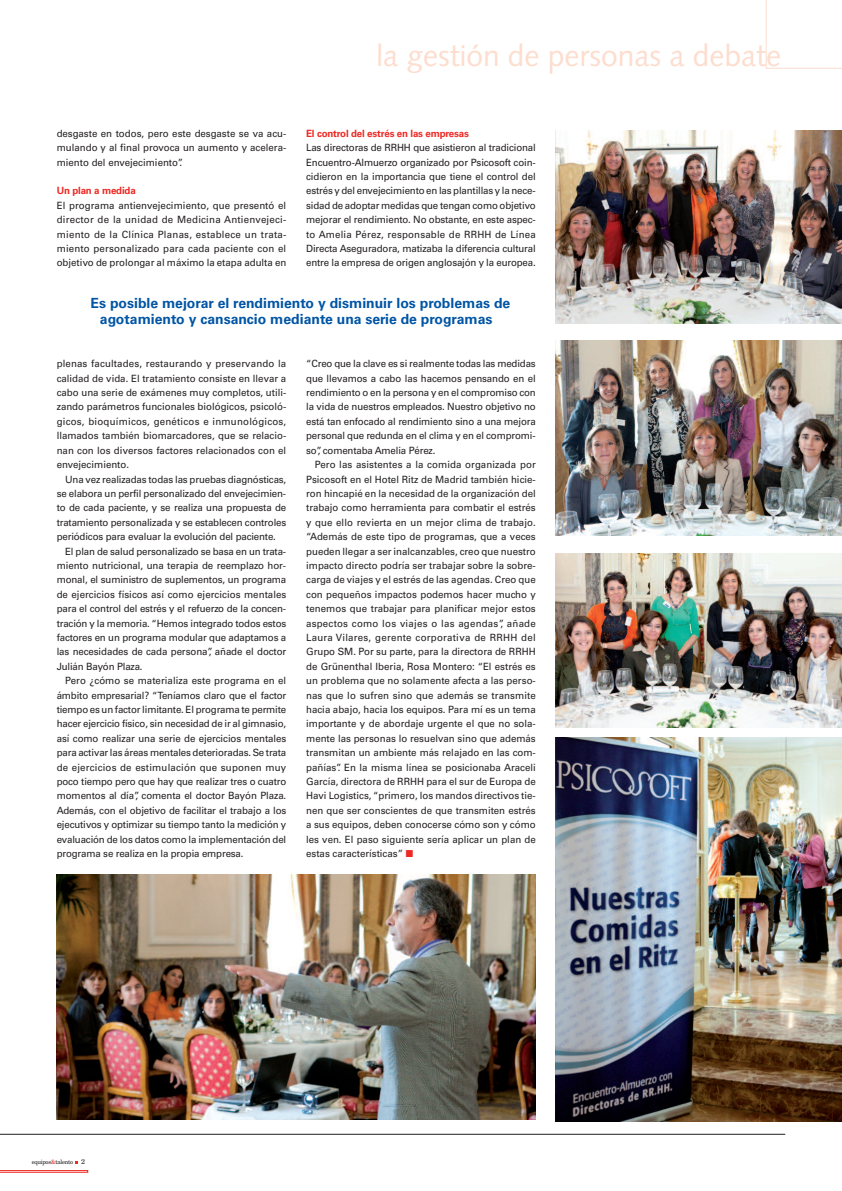
<style>
.page{position:relative;width:842px;height:1191px;background:#fff}
.page>*{position:absolute;margin:0;border:0;box-sizing:border-box;transform-origin:0 0}
.t1{font:30px "Syntax LT";color:#fdddce}
.t2{font:700 14px/16px "Univers LT";color:#0155a5}
.t3{font:10px/14.4px "Univers LT";letter-spacing:-.01em;color:#231f20;text-align:justify}
.t4{font:700 10px "Univers LT";letter-spacing:-.015em;color:#ee2823}
.t5{font:6px "New Century Schlbk LT";letter-spacing:-.05em;color:#231f20}
.s1{color:#ee2823}
.s2{font-size:7px}
</style>
<div class="page">
<svg style="left:0;top:1170px;width:88px;height:2px"></svg>
<svg style="left:766px;top:0;width:76px;height:69px"></svg>
<hr style="left:0;top:1133px;width:785px;height:1px;background:#231f20">
<img style="left:57px;top:874px;width:479px;height:245px">
<img style="left:556px;top:737px;width:286px;height:384px">
<img style="left:556px;top:130px;width:286px;height:194px">
<img style="left:556px;top:340px;width:286px;height:196px">
<img style="left:556px;top:553px;width:286px;height:175px">
<h1 class="t1" style="left:376px;top:43px;width:406px">la gestión de personas a debate</h1>
<p class="t3" style="left:57px;top:127px;width:231px">desgaste en todos, pero este desgaste se va acu&shy;mulando y al final provoca un aumento y acelera&shy;miento del envejecimiento”.</p>
<p class="t4" style="left:57px;top:187px;width:81px">Un plan a medida</p>
<p class="t3" style="left:57px;top:199px;width:231px">El programa antienvejecimiento, que presentó el director de la unidad de Medicina Antienvejeci&shy;miento de la Clínica Planas, establece un trata&shy;miento personalizado para cada paciente con el objetivo de prolongar al máximo la etapa adulta en</p>
<p class="t4" style="left:306px;top:130px;width:164px">El control del estrés en las empresas</p>
<p class="t3" style="left:306px;top:141px;width:231px">Las directoras de RRHH que asistieron al tradicional Encuentro-Almuerzo organizado por Psicosoft coin&shy;cidieron en la importancia que tiene el control del estrés y del envejecimiento en las plantillas y la nece&shy;sidad de adoptar medidas que tengan como objetivo mejorar el rendimiento. No obstante, en este aspec&shy;to Amelia Pérez, responsable de RRHH de Línea Directa Aseguradora, matizaba la diferencia cultural entre la empresa de origen anglosajón y la europea.</p>
<h2 class="t2" style="left:100px;top:296px;width:412px;text-indent:-9px">Es posible mejorar el rendimiento y disminuir los problemas de agotamiento y cansancio mediante una serie de programas</h2>
<p class="t3" style="left:57px;top:357px;width:231px">plenas facultades, restaurando y preservando la calidad de vida. El tratamiento consiste en llevar a cabo una serie de exámenes muy completos, utili&shy;zando parámetros funcionales biológicos, psicoló&shy;gicos, bioquímicos, genéticos e inmunológicos, llamados también biomarcadores, que se relacio&shy;nan con los diversos factores relacionados con el envejecimiento.</p>
<p class="t3" style="left:57px;top:472px;width:231px;text-indent:9px">Una vez realizadas todas las pruebas diagnósticas, se elabora un perfil personalizado del envejecimien&shy;to de cada paciente, y se realiza una propuesta de tratamiento personalizada y se establecen controles periódicos para evaluar la evolución del paciente.</p>
<p class="t3" style="left:57px;top:544px;width:231px;text-indent:9px">El plan de salud personalizado se basa en un trata&shy;miento nutricional, una terapia de reemplazo hor&shy;monal, el suministro de suplementos, un programa de ejercicios físicos así como ejercicios mentales para el control del estrés y el refuerzo de la concen&shy;tración y la memoria. “Hemos integrado todos estos factores en un programa modular que adaptamos a las necesidades de cada persona”, añade el doctor Julián Bayón Plaza.</p>
<p class="t3" style="left:57px;top:674px;width:231px;text-indent:9px">Pero ¿cómo se materializa este programa en el ámbito empresarial? “Teníamos claro que el factor tiempo es un factor limitante. El programa te permite hacer ejercicio físico, sin necesidad de ir al gimnasio, así como realizar una serie de ejercicios mentales para activar las áreas mentales deterioradas. Se trata de ejercicios de estimulación que suponen muy poco tiempo pero que hay que realizar tres o cuatro momentos al día”, comenta el doctor Bayón Plaza.<br>Además, con el objetivo de facilitar el trabajo a los ejecutivos y optimizar su tiempo tanto la medición y evaluación de los datos como la implementación del programa se realiza en la propia empresa.</p>
<p class="t3" style="left:306px;top:357px;width:231px">“Creo que la clave es si realmente todas las medidas que llevamos a cabo las hacemos pensando en el rendimiento o en la persona y en el compromiso con la vida de nuestros empleados. Nuestro objetivo no está tan enfocado al rendimiento sino a una mejora personal que redunda en el clima y en el compromi&shy;so”, comentaba Amelia Pérez.</p>
<p class="t3" style="left:306px;top:458px;width:231px;text-indent:9px">Pero las asistentes a la comida organizada por Psicosoft en el Hotel Ritz de Madrid también hicie&shy;ron hincapié en la necesidad de la organización del trabajo como herramienta para combatir el estrés y que ello revierta en un mejor clima de trabajo. “Además de este tipo de programas, que a veces pueden llegar a ser inalcanzables, creo que nuestro impacto directo podría ser trabajar sobre la sobre&shy;carga de viajes y el estrés de las agendas. Creo que con pequeños impactos podemos hacer mucho y tenemos que trabajar para planificar mejor estos aspectos como los viajes o las agendas”, añade Laura Vilares, gerente corporativa de RRHH del Grupo SM. Por su parte, para la directora de RRHH de Grünenthal Iberia, Rosa Montero: “El estrés es un problema que no solamente afecta a las perso&shy;nas que lo sufren sino que además se transmite hacia abajo, hacia los equipos. Para mí es un tema importante y de abordaje urgente el que no sola&shy;mente las personas lo resuelvan sino que además transmitan un ambiente más relajado en las com&shy;pañías”. En la misma línea se posicionaba Araceli García, directora de RRHH para el sur de Europa de Havi Logistics, “primero, los mandos directivos tie&shy;nen que ser conscientes de que transmiten estrés a sus equipos, deben conocerse cómo son y cómo les ven. El paso siguiente sería aplicar un plan de estas características” <span class="s1">■</span></p>
<p class="t5" style="left:32px;top:1159px;width:55px">equipos<span class="s1">&amp;</span>talento <span class="s2">2</span></p>
</div>
